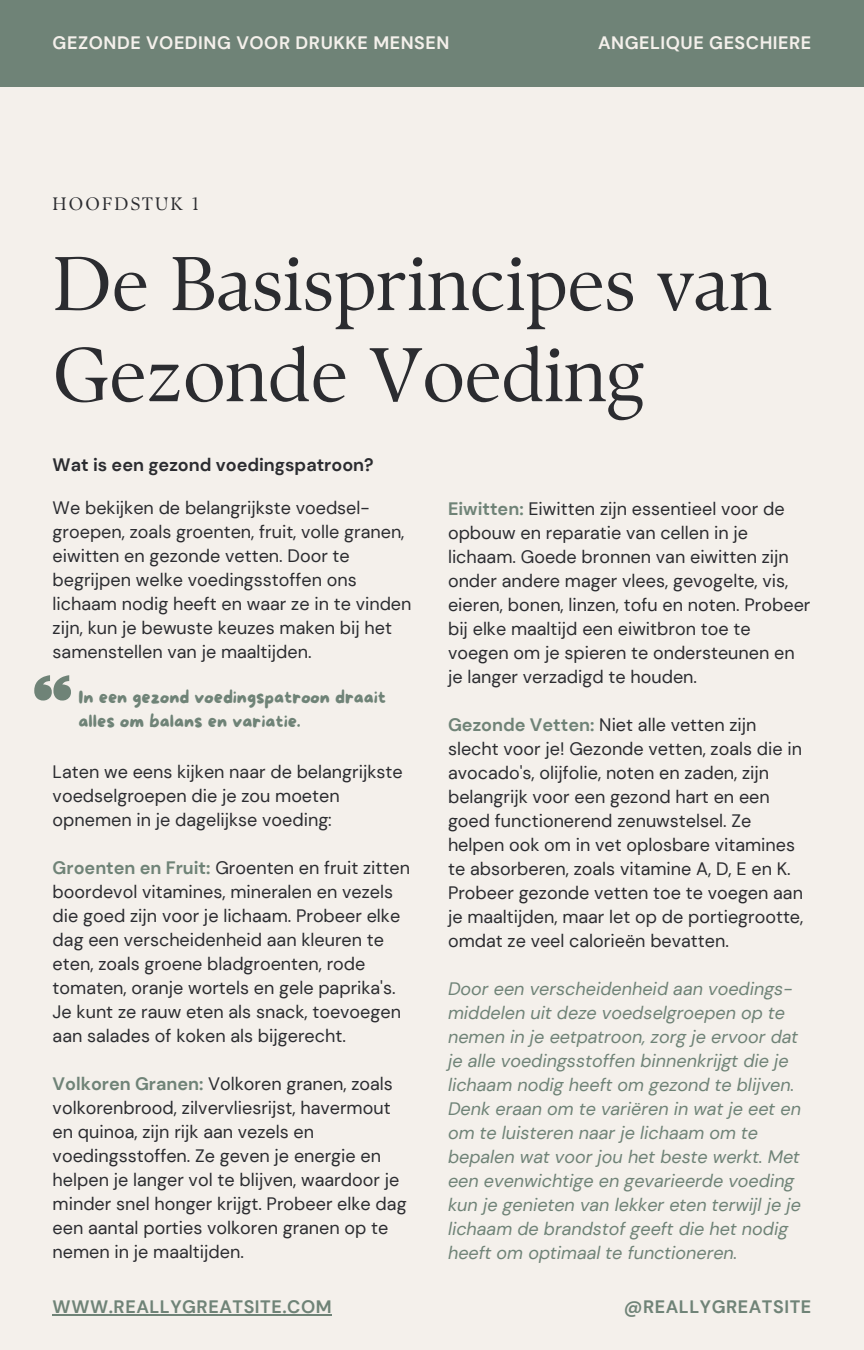
<style>
.page{position:relative;width:864px;height:1350px;background:#f4f0eb}
.page>*{position:absolute;margin:0;border:0;box-sizing:border-box;transform-origin:0 0}
.t1{font:76.05px/91.1px "TY Serif D";color:#2b2c30}
.t2{font:18px/24.1px "DM Sans";color:#2b2c30}
.t3{font:italic 18px/24.1px "DM Sans";color:#6f8377}
.t4{font:18px "More Sugar";color:#6f8377}
.t5{font:700 18px "DM Sans";letter-spacing:.03em;color:#f4f0eb}
.t6{font:700 18px "DM Sans";letter-spacing:.03em;color:#6f8377}
.t7{font:700 18px "DM Sans";color:#2b2c30}
.t8{font:18px "TY Serif D";letter-spacing:.12em;color:#2b2c30}
.s1{font-weight:700;color:#6f8377}
</style>
<div class="page">
<div style="left:0;top:0;width:864px;height:86px;background:#6f8377"></div>
<hr style="left:53px;top:1314px;width:279px;height:2px;background:#6f8377">
<svg style="left:34px;top:675px;width:37px;height:25px"></svg>
<h2 class="t5" style="left:53px;top:31px;width:398px">GEZONDE VOEDING VOOR DRUKKE MENSEN</h2>
<h1 class="t8" style="left:53px;top:193px;width:148px">HOOFDSTUK 1</h1>
<h2 class="t5" style="left:598px;top:31px;width:215px">ANGELIQUE GESCHIERE</h2>
<h3 class="t1" style="left:53px;top:238px;width:721px">De Basisprincipes van<br>Gezonde Voeding</h3>
<h4 class="t7" style="left:53px;top:453px;width:323px">Wat is een gezond voedingspatroon?</h4>
<p class="t2" style="left:53px;top:496px;width:360px">We bekijken de belangrijkste voedsel&shy;groepen, zoals groenten, fruit, volle granen, eiwitten en gezonde vetten. Door te begrijpen welke voedingsstoffen ons lichaam nodig heeft en waar ze in te vinden zijn, kun je bewuste keuzes maken bij het samenstellen van je maaltijden.</p>
<p class="t4" style="left:78px;top:688px;width:309px">In een gezond voedingspatroon draait</p>
<p class="t4" style="left:78px;top:712px;width:224px">alles om balans en variatie.</p>
<p class="t2" style="left:53px;top:760px;width:351px">Laten we eens kijken naar de belangrijkste voedselgroepen die je zou moeten opnemen in je dagelijkse voeding:</p>
<p class="t2" style="left:53px;top:856px;width:359px"><span class="s1">Groenten en Fruit:</span> Groenten en fruit zitten boordevol vitamines, mineralen en vezels die goed zijn voor je lichaam. Probeer elke dag een verscheidenheid aan kleuren te eten, zoals groene bladgroenten, rode tomaten, oranje wortels en gele paprika's.<br>Je kunt ze rauw eten als snack, toevoegen aan salades of koken als bijgerecht.</p>
<p class="t2" style="left:53px;top:1071px;width:355px"><span class="s1">Volkoren Granen:</span> Volkoren granen, zoals volkorenbrood, zilvervliesrijst, havermout en quinoa, zijn rijk aan vezels en voedingsstoffen. Ze geven je energie en helpen je langer vol te blijven, waardoor je minder snel honger krijgt. Probeer elke dag een aantal porties volkoren granen op te nemen in je maaltijden.</p>
<h2 class="t6" style="left:53px;top:1295px;width:281px">WWW.REALLYGREATSITE.COM</h2>
<p class="t2" style="left:448px;top:497px;width:364px"><span class="s1">Eiwitten:</span> Eiwitten zijn essentieel voor de opbouw en reparatie van cellen in je lichaam. Goede bronnen van eiwitten zijn onder andere mager vlees, gevogelte, vis, eieren, bonen, linzen, tofu en noten. Probeer bij elke maaltijd een eiwitbron toe te voegen om je spieren te ondersteunen en je langer verzadigd te houden.</p>
<p class="t2" style="left:448px;top:713px;width:357px"><span class="s1">Gezonde Vetten:</span> Niet alle vetten zijn slecht voor je! Gezonde vetten, zoals die in avocado's, olijfolie, noten en zaden, zijn belangrijk voor een gezond hart en een goed functionerend zenuwstelsel. Ze helpen ook om in vet oplosbare vitamines te absorberen, zoals vitamine A, D, E en K.<br>Probeer gezonde vetten toe te voegen aan je maaltijden, maar let op de portiegrootte, omdat ze veel calorieën bevatten.</p>
<p class="t3" style="left:448px;top:977px;width:355px">Door een verscheidenheid aan voedings&shy;middelen uit deze voedselgroepen op te nemen in je eetpatroon, zorg je ervoor dat je alle voedingsstoffen binnenkrijgt die je lichaam nodig heeft om gezond te blijven.<br>Denk eraan om te variëren in wat je eet en om te luisteren naar je lichaam om te bepalen wat voor jou het beste werkt. Met een evenwichtige en gevarieerde voeding kun je genieten van lekker eten terwijl je je lichaam de brandstof geeft die het nodig heeft om optimaal te functioneren.</p>
<p class="t6" style="left:624px;top:1295px;width:189px">@REALLYGREATSITE</p>
</div>
